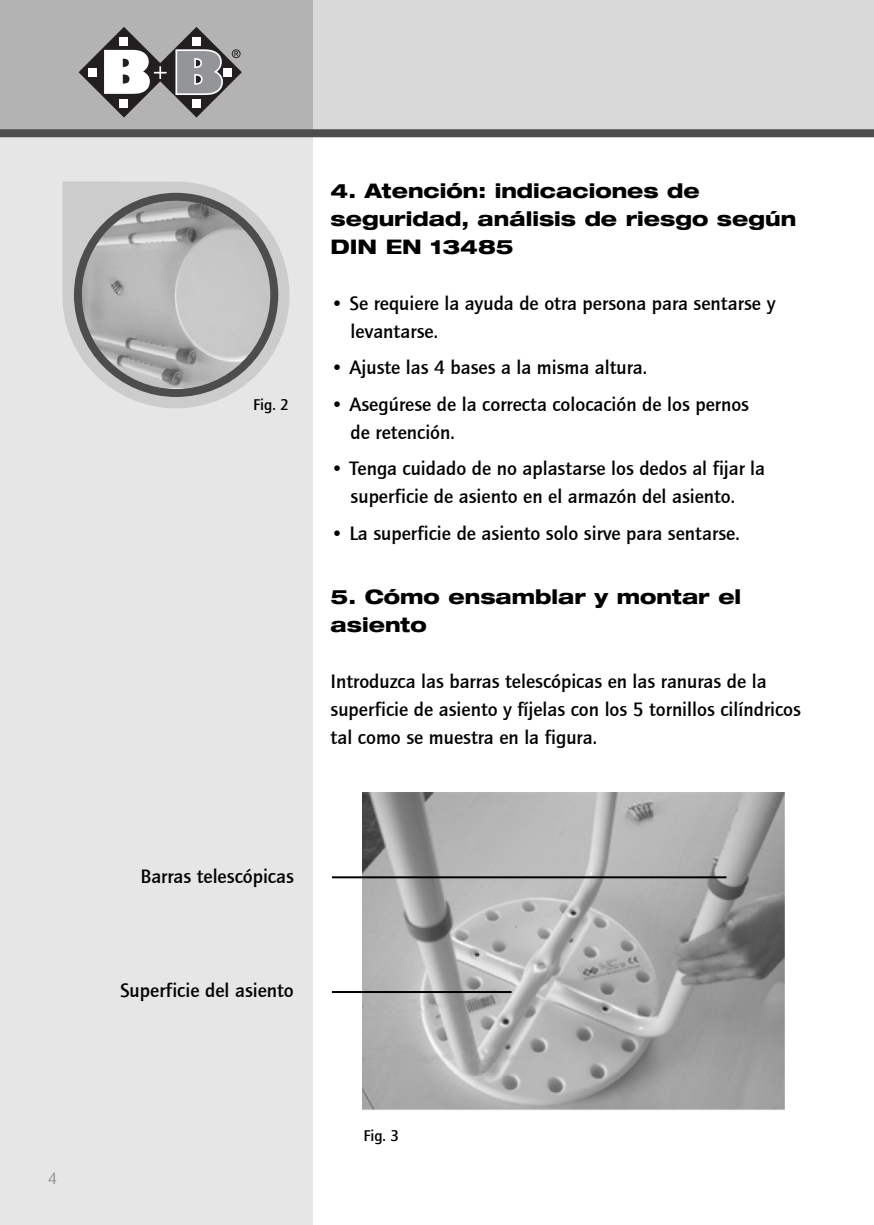
<style>
.page{position:relative;width:874px;height:1225px;background:#fff}
.page>*{position:absolute;margin:0;border:0;box-sizing:border-box;transform-origin:0 0}
.t1{font:500 20px/28px "Quay Sans";color:#000}
.t2{font:800 expanded 20px/28px "Helvetica Neue";color:#000}
.t3{font:500 16px "Quay Sans";color:#000}
.t4{font:300 16px "Helvetica";color:#808080}
</style>
<div class="page">
<div style="left:312px;top:0;width:561px;height:133px;background:#d9d9d9"></div>
<div style="left:0;top:0;width:312px;height:133px;background:#b3b3b3"></div>
<svg style="left:79px;top:27px;width:163px;height:91px"></svg>
<div style="left:0;top:133px;width:312px;height:1092px;background:#e6e6e6"></div>
<div style="left:0;top:129px;width:873px;height:8px;background:#4d4d4d"></div>
<img style="left:362px;top:792px;width:422px;height:318px">
<hr style="left:332px;top:991px;width:179px;height:2px;background:#000">
<hr style="left:332px;top:876px;width:394px;height:2px;background:#000">
<svg style="left:62px;top:181px;width:227px;height:227px"></svg>
<svg style="left:74px;top:193px;width:204px;height:204px;background:#b0b0b0"></svg>
<p class="t4" style="left:48px;top:1171px;width:10px">24</p>
<p class="t3" style="left:253px;top:397px;width:37px">Fig. 2</p>
<p class="t2" style="left:330px;top:178px;width:467px">4. Atención: indicaciones de seguridad, análisis de riesgo según<br>DIN EN 13485</p>
<p class="t1" style="left:350px;top:291px;width:426px;text-indent:-20px">• Se requiere la ayuda de otra persona para sentarse y levantarse.</p>
<p class="t1" style="left:330px;top:355px;width:318px">• Ajuste las 4 bases a la misma altura.</p>
<p class="t1" style="left:350px;top:392px;width:400px;text-indent:-20px">• Asegúrese de la correcta colocación de los pernos de retención.</p>
<p class="t1" style="left:330px;top:456px;width:436px;text-align:center">• Tenga cuidado de no aplastarse los dedos al fijar la superficie de asiento en el armazón del asiento.</p>
<p class="t1" style="left:330px;top:521px;width:410px">• La superficie de asiento solo sirve para sentarse.</p>
<p class="t2" style="left:330px;top:584px;width:412px">5. Cómo ensamblar y montar el asiento</p>
<p class="t1" style="left:330px;top:669px;width:471px">Introduzca las barras telescópicas en las ranuras de la superficie de asiento y fíjelas con los 5 tornillos cilíndricos tal como se muestra en la figura.</p>
<p class="t1" style="left:140px;top:864px;width:155px">Barras telescópicas</p>
<p class="t1" style="left:120px;top:978px;width:175px">Superficie del asiento</p>
<p class="t3" style="left:363px;top:1128px;width:37px">Fig. 3</p>
</div>
